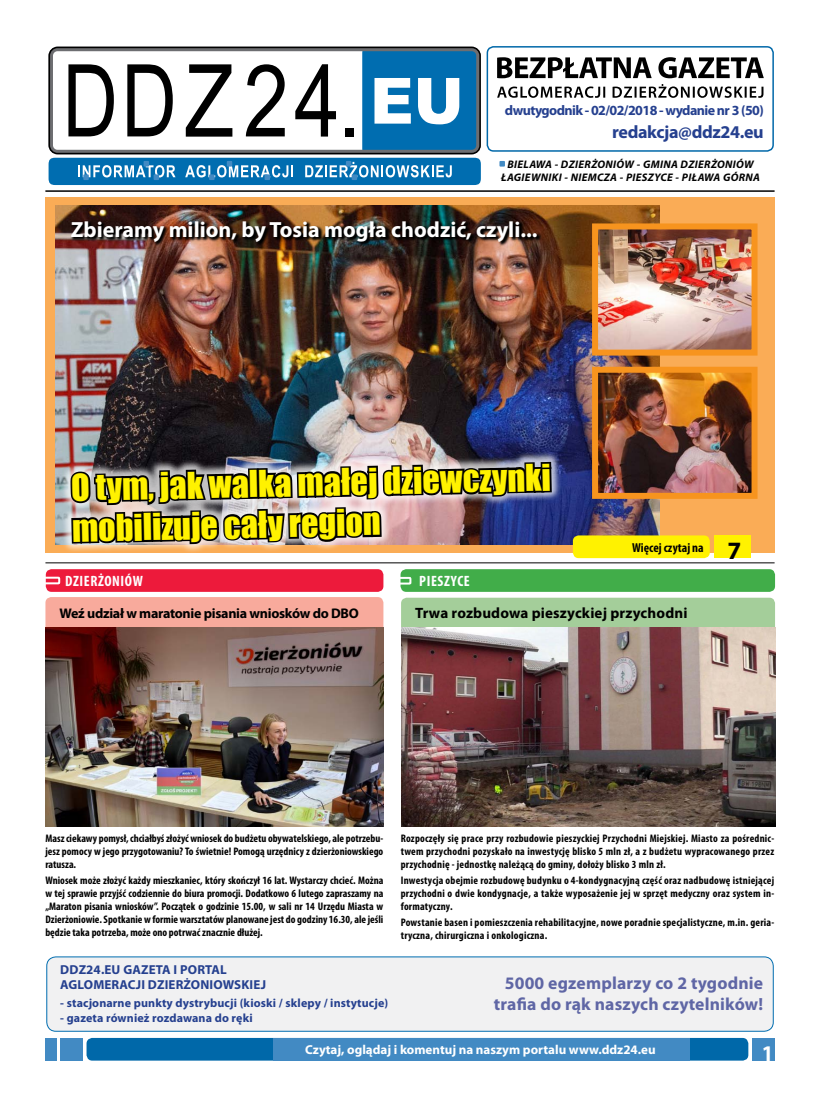
<style>
.page{position:relative;width:820px;height:1106px;background:#fff}
.page>*{position:absolute;margin:0;border:0;box-sizing:border-box;transform-origin:0 0}
.t1{font:34px/41.3px "Impact";color:#fff200}
.t2{font:700 25px "Myriad Pro";color:#000}
.t3{font:700 condensed 24px "Myriad Pro";color:#fff}
.t4{font:700 22px "Myriad Pro";color:#fff}
.t5{font:700 18px "Myriad Pro";letter-spacing:-.02em;color:#25408f}
.t6{font:700 17.6px/21.1px "Myriad Pro";letter-spacing:.01em;color:#5f66a5;text-align:right}
.t7{font:700 15px "Myriad Pro";letter-spacing:.01em;color:#000}
.t8{font:700 condensed 15px "Myriad Pro";letter-spacing:.04em;color:#fff}
.t9{font:700 14px "Myriad Pro";letter-spacing:-.02em;color:#000}
.t10{font:700 14px "Myriad Pro";letter-spacing:-.04em;color:#25408f}
.t11{font:700 13px "Myriad Pro";color:#fff}
.t12{font:700 13px/15.6px "Myriad Pro";letter-spacing:.01em;color:#25408f}
.t13{font:700 condensed 13px "Myriad Pro";color:#000}
.t14{font:700 12px "Myriad Pro";letter-spacing:.01em;color:#25408f}
.t15{font:700 condensed 11px/13px "Myriad Pro";letter-spacing:.02em;color:#000;text-align:justify}
.t16{font:italic 700 11px/13.2px "Myriad Pro";letter-spacing:.03em;color:#000;text-align:center}
</style>
<div class="page">
<div style="left:86px;top:1037px;width:662px;height:23px;background:#0068a9;border-radius:6px"></div>
<div style="left:45px;top:1037px;width:12px;height:23px;background:#428ac3"></div>
<div style="left:60px;top:1037px;width:23px;height:23px;background:#428ac3"></div>
<div style="left:274px;top:1037px;width:416px;height:23px;background:#428ac3"></div>
<div style="left:751px;top:1037px;width:23px;height:23px;background:#428ac3"></div>
<svg style="left:49px;top:47px;width:428px;height:107px"></svg>
<div style="left:49px;top:158px;width:431px;height:27px;background:#006db0;border-radius:7px"></div>
<div style="left:486px;top:46px;width:287px;height:106px;border:2px solid #0068a9;border-radius:6px"></div>
<hr style="left:45px;top:190px;width:729px;height:2px;background:#000">
<svg style="left:45px;top:197px;width:729px;height:356px;background:#dca771"></svg>
<div style="left:45px;top:597px;width:338px;height:53px;background:#f8aa9c;border-radius:6px"></div>
<hr style="left:45px;top:562px;width:729px;height:1px;background:#000">
<div style="left:400px;top:569px;width:374px;height:23px;background:#41ad49;border-radius:6px"></div>
<div style="left:46px;top:569px;width:337px;height:23px;background:#ed1a3b;border-radius:6px"></div>
<div style="left:41px;top:576px;width:19px;height:8px;border:2px solid #fff"></div>
<img style="left:763px;top:627px;width:11px;height:200px">
<img style="left:45px;top:627px;width:23px;height:200px">
<img style="left:68px;top:48px;width:695px;height:779px">
<div style="left:47px;top:956px;width:726px;height:75px;background:#f1f1f2;border-radius:9px"></div>
<div style="left:46px;top:956px;width:727px;height:75px;border:1px solid #006db0;border-radius:9px"></div>
<p class="t10" style="left:504px;top:102px;width:260px">dwutygodnik - 02/02/2018 - wydanie nr 3 (50)</p>
<h3 class="t5" style="left:612px;top:120px;width:153px">redakcja@ddz24.eu</h3>
<p class="t16" style="left:501px;top:157px;width:260px">BIELAWA - DZIERŻONIÓW - GMINA DZIERŻONIÓW<br>ŁAGIEWNIKI - NIEMCZA - PIESZYCE - PIŁAWA GÓRNA</p>
<h3 class="t4" style="left:71px;top:215px;width:468px">Zbieramy milion, by Tosia mogła chodzić, czyli...</h3>
<h1 class="t1" style="left:71px;top:465px;width:481px;rotate:-1deg">O tym, jak walka małej dziewczynki mobilizuje cały region</h1>
<h3 class="t8" style="left:65px;top:572px;width:79px">DZIERŻONIÓW</h3>
<h3 class="t8" style="left:419px;top:572px;width:52px">PIESZYCE</h3>
<p class="t13" style="left:631px;top:539px;width:73px">Więcej czytaj na</p>
<p class="t9" style="left:60px;top:603px;width:300px">Weź udział w maratonie pisania wniosków do DBO</p>
<h3 class="t7" style="left:415px;top:603px;width:273px">Trwa rozbudowa pieszyckiej przychodni</h3>
<h2 class="t2" style="left:727px;top:534px;width:15px">7</h2>
<p class="t15" style="left:45px;top:831px;width:339px">Masz ciekawy pomysł, chciałbyś złożyć wniosek do budżetu obywatelskiego, ale potrzebu&shy;jesz pomocy w jego przygotowaniu? To świetnie! Pomogą urzędnicy z dzierżoniowskiego ratusza.</p>
<p class="t15" style="left:45px;top:873px;width:339px">Wniosek może złożyć każdy mieszkaniec, który skończył 16 lat. Wystarczy chcieć. Można w tej sprawie przyjść codziennie do biura promocji. Dodatkowo 6 lutego zapraszamy na „Maraton pisania wniosków”. Początek o godzinie 15.00, w sali nr 14 Urzędu Miasta w Dzierżoniowie. Spotkanie w formie warsztatów planowane jest do godziny 16.30, ale jeśli będzie taka potrzeba, może ono potrwać znacznie dłużej.</p>
<p class="t12" style="left:60px;top:961px;width:207px">DDZ24.EU GAZETA I PORTAL<br>AGLOMERACJI DZIERŻONIOWSKIEJ</p>
<p class="t14" style="left:60px;top:995px;width:329px">- stacjonarne punkty dystrybucji (kioski / sklepy / instytucje)</p>
<p class="t14" style="left:60px;top:1009px;width:194px">- gazeta również rozdawana do ręki</p>
<p class="t15" style="left:400px;top:831px;width:375px">Rozpoczęły się prace przy rozbudowie pieszyckiej Przychodni Miejskiej. Miasto za pośrednic&shy;twem przychodni pozyskało na inwestycję blisko 5 mln zł, a z budżetu wypracowanego przez przychodnię - jednostkę należącą do gminy, dołoży blisko 3 mln zł.</p>
<p class="t15" style="left:400px;top:873px;width:375px">Inwestycja obejmie rozbudowę budynku o 4-kondygnacyjną część oraz nadbudowę istniejącej przychodni o dwie kondygnacje, a także wyposażenie jej w sprzęt medyczny oraz system in&shy;formatyczny.</p>
<p class="t15" style="left:400px;top:915px;width:375px">Powstanie basen i pomieszczenia rehabilitacyjne, nowe poradnie specjalistyczne, m.in. geria&shy;tryczna, chirurgiczna i onkologiczna.</p>
<h3 class="t6" style="left:493px;top:971px;width:271px">5000 egzemplarzy co 2 tygodnie trafia do rąk naszych czytelników!</h3>
<p class="t11" style="left:305px;top:1041px;width:352px">Czytaj, oglądaj i komentuj na naszym portalu www.ddz24.eu</p>
<h3 class="t3" style="left:762px;top:1038px;width:12px">1</h3>
</div>
